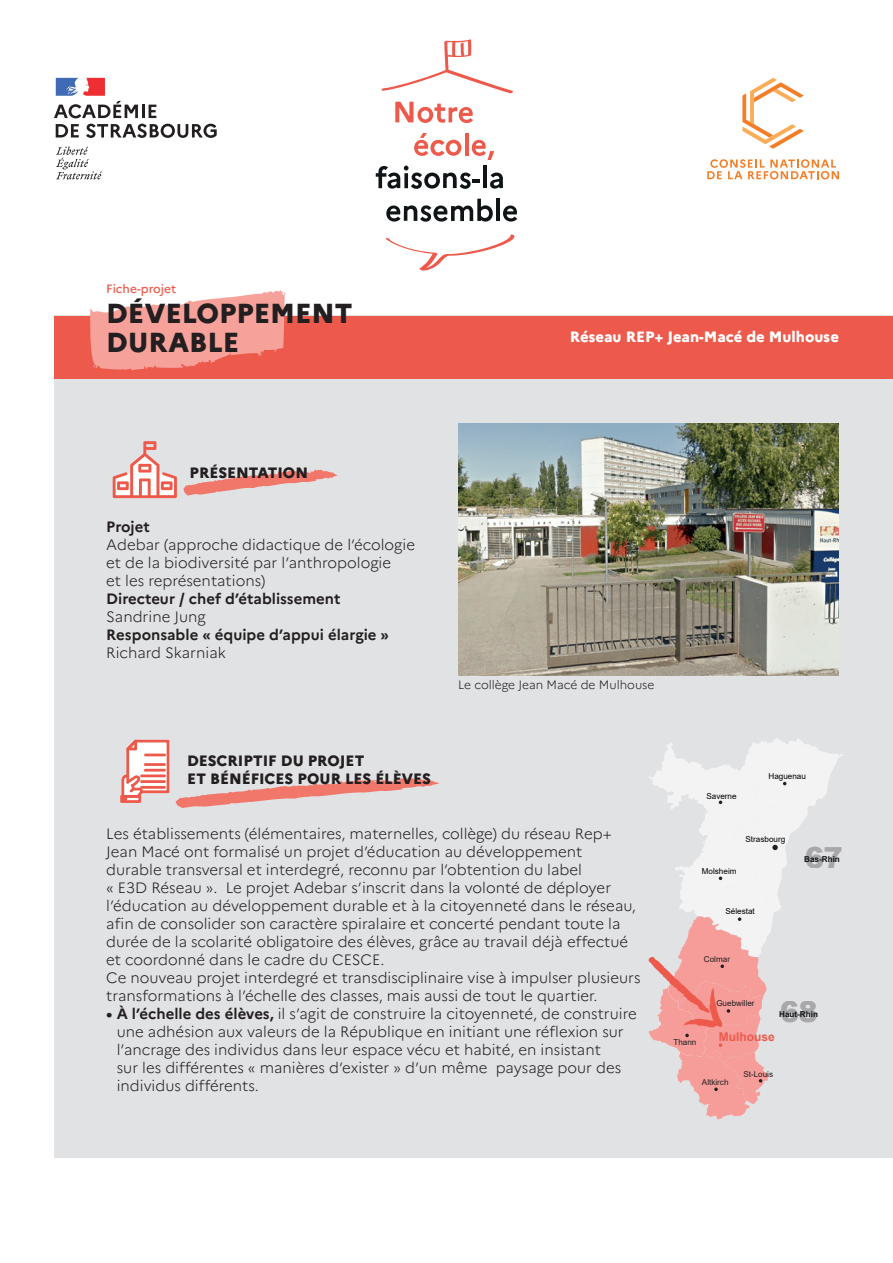
<style>
.page{position:relative;width:893px;height:1263px;background:#fff}
.page>*{position:absolute;margin:0;border:0;box-sizing:border-box;transform-origin:0 0}
.t1{font:900 28.95px "Arial";color:#231f20}
.t2{font:800 27.45px/29.7px "Marianne";color:#231f20}
.t3{font:300 15px/18px "Marianne";color:#231f20}
.t4{font:700 15px "Marianne";color:#231f20}
.t5{font:800 15px/18px "Marianne";color:#231f20}
.t6{font:800 15px "Marianne";color:#fff}
.t7{font:300 12px "Marianne";color:#231f20}
.t8{font:500 12px "Marianne";color:#ed5a4c}
.t9{font:700 12px "Arial";color:#ed5a4c}
.t10{font:8.1px "Arial";color:#000}
.t11{font:8.1px "Arial";color:#231f20}
.t12{font:700 8.1px "Arial";color:#0e1214}
.s1{font-weight:700}
</style>
<div class="page">
<div style="left:54px;top:316px;width:839px;height:842px;background:#e1e2e4"></div>
<svg style="left:183px;top:469px;width:154px;height:27px"></svg>
<svg style="left:385px;top:234px;width:130px;height:37px"></svg>
<svg style="left:395px;top:102px;width:78px;height:21px"></svg>
<svg style="left:414px;top:133px;width:47px;height:23px"></svg>
<hr style="left:465px;top:133px;width:3px;height:22px;background:#ed5a4c">
<svg style="left:472px;top:140px;width:22px;height:20px"></svg>
<svg style="left:376px;top:166px;width:104px;height:23px"></svg>
<hr style="left:483px;top:166px;width:3px;height:22px;background:#0f1516">
<svg style="left:490px;top:173px;width:13px;height:16px"></svg>
<svg style="left:386px;top:199px;width:107px;height:23px"></svg>
<hr style="left:496px;top:199px;width:4px;height:22px;background:#0f1516">
<svg style="left:503px;top:206px;width:14px;height:16px"></svg>
<svg style="left:381px;top:39px;width:132px;height:54px"></svg>
<svg style="left:56px;top:147px;width:46px;height:32px"></svg>
<svg style="left:54px;top:78px;width:102px;height:40px"></svg>
<svg style="left:56px;top:124px;width:23px;height:13px"></svg>
<svg style="left:86px;top:124px;width:131px;height:14px"></svg>
<img style="left:458px;top:423px;width:381px;height:253px">
<svg style="left:649px;top:738px;width:194px;height:381px"></svg>
<svg style="left:120px;top:739px;width:319px;height:69px"></svg>
<svg style="left:113px;top:441px;width:64px;height:57px"></svg>
<svg style="left:707px;top:159px;width:132px;height:20px"></svg>
<svg style="left:742px;top:78px;width:62px;height:71px"></svg>
<div style="left:54px;top:316px;width:839px;height:62px;background:#ed5a4c"></div>
<svg style="left:89px;top:290px;width:197px;height:81px"></svg>
<p class="t8" style="left:106px;top:279px;width:71px">Fiche-projet</p>
<h2 class="t2" style="left:106px;top:296px;width:248px">DÉVELOPPEMENT<br>DURABLE</h2>
<p class="t6" style="left:570px;top:325px;width:271px">Réseau REP+ Jean-Macé de Mulhouse</p>
<p class="t5" style="left:190px;top:462px;width:120px">PRÉSENTATION</p>
<p class="t4" style="left:106px;top:515px;width:45px">Projet</p>
<p class="t3" style="left:106px;top:534px;width:310px">Adebar (approche didactique de l’écologie et de la biodiversité par l’anthropologie<br>et les représentations)</p>
<p class="t4" style="left:106px;top:587px;width:236px">Directeur / chef d’établissement</p>
<p class="t3" style="left:106px;top:606px;width:101px">Sandrine Jung</p>
<p class="t4" style="left:106px;top:623px;width:284px">Responsable « équipe d’appui élargie »</p>
<p class="t3" style="left:106px;top:642px;width:121px">Richard Skarniak</p>
<p class="t5" style="left:187px;top:751px;width:245px">DESCRIPTIF DU PROJET<br>ET BÉNÉFICES POUR LES ÉLÈVES</p>
<p class="t7" style="left:458px;top:675px;width:198px">Le collège Jean Macé de Mulhouse</p>
<p class="t10" style="left:706px;top:790px;width:32px">Saverne</p>
<p class="t10" style="left:768px;top:771px;width:39px">Haguenau</p>
<p class="t3" style="left:106px;top:823px;width:536px">Les établissements (élémentaires, maternelles, collège) du réseau Rep+ Jean Macé ont formalisé un projet d’éducation au développement durable transversal et interdegré, reconnu par l’obtention du label<br>« E3D Réseau ». Le projet Adebar s’inscrit dans la volonté de déployer l’éducation au développement durable et à la citoyenneté dans le réseau, afin de consolider son caractère spiralaire et concerté pendant toute la durée de la scolarité obligatoire des élèves, grâce au travail déjà effectué et coordonné dans le cadre du CESCE.<br>Ce nouveau projet interdegré et transdisciplinaire vise à impulser plusieurs transformations à l’échelle des classes, mais aussi de tout le quartier.</p>
<p class="t3" style="left:117px;top:1003px;width:522px;text-indent:-10px"><span class="s1">• À l’échelle des élèves,</span> il s’agit de construire la citoyenneté, de construire une adhésion aux valeurs de la République en initiant une réflexion sur l’ancrage des individus dans leur espace vécu et habité, en insistant<br>sur les différentes « manières d’exister » d’un même paysage pour des individus différents.</p>
<p class="t10" style="left:745px;top:834px;width:41px">Strasbourg</p>
<p class="t10" style="left:702px;top:866px;width:36px">Molsheim</p>
<p class="t10" style="left:725px;top:906px;width:31px">Sélestat</p>
<p class="t11" style="left:704px;top:954px;width:28px">Colmar</p>
<h1 class="t1" style="left:804px;top:836px;width:40px">67</h1>
<p class="t12" style="left:804px;top:854px;width:37px">Bas-Rhin</p>
<p class="t11" style="left:673px;top:1037px;width:25px">Thann</p>
<p class="t11" style="left:716px;top:998px;width:40px">Guebwiller</p>
<h1 class="t1" style="left:779px;top:991px;width:40px">68</h1>
<p class="t12" style="left:779px;top:1008px;width:40px">Haut-Rhin</p>
<p class="t9" style="left:719px;top:1028px;width:57px">Mulhouse</p>
<p class="t11" style="left:702px;top:1076px;width:28px">Altkirch</p>
<p class="t11" style="left:743px;top:1069px;width:31px">St-Louis</p>
</div>
